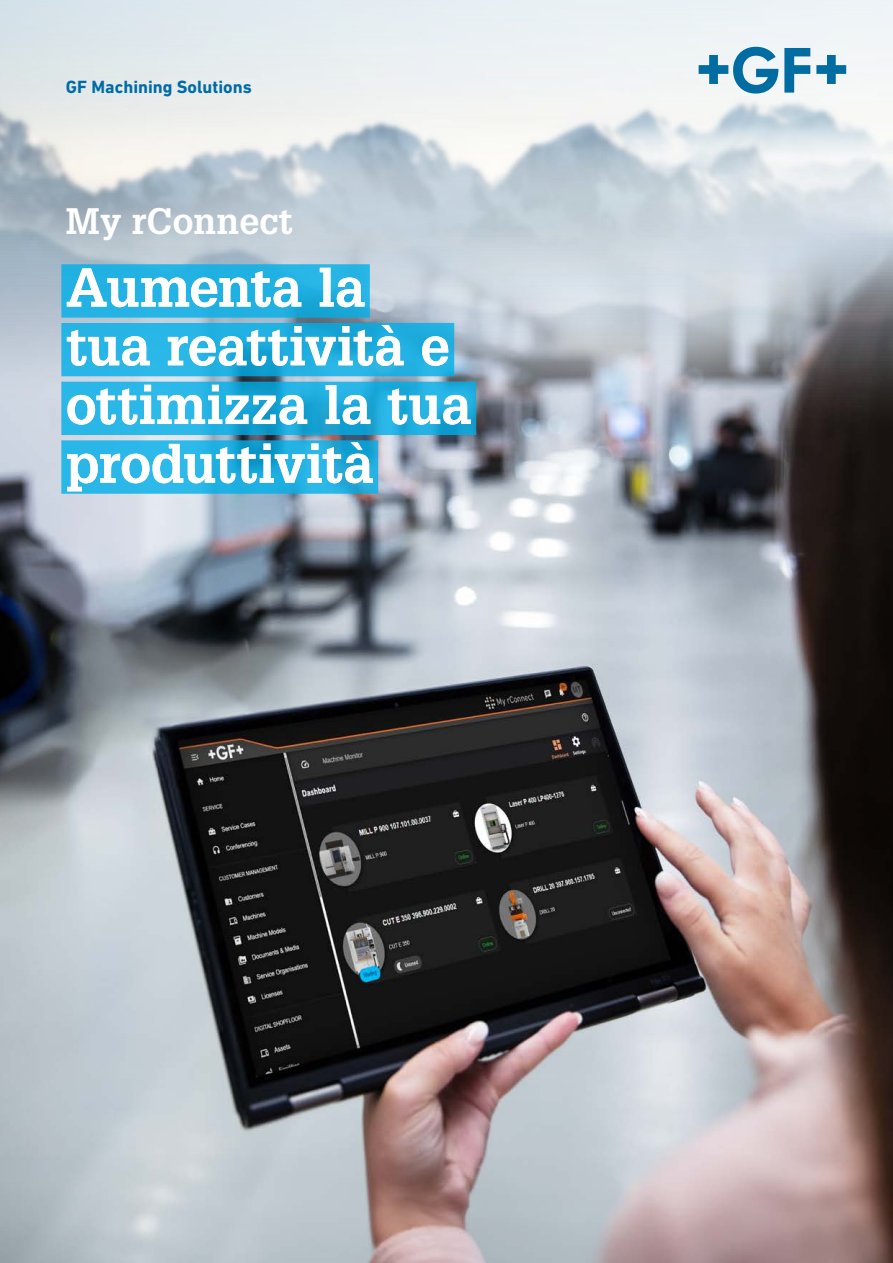
<style>
.page{position:relative;width:893px;height:1263px;background:#fff}
.page>*{position:absolute;margin:0;border:0;box-sizing:border-box;transform-origin:0 0}
.t1{font:700 53.4px/58.7px "Glypha LT Pro";letter-spacing:-.01em;color:#fff}
.t2{font:700 36px "Glypha LT Pro";letter-spacing:.005em;color:#fff}
.t3{font:700 18px "DIN Next W1 G";color:#006ba4}
</style>
<div class="page">
<svg style="left:699px;top:47px;width:79px;height:47px"></svg>
<svg style="left:784px;top:48px;width:26px;height:45px"></svg>
<svg style="left:816px;top:55px;width:30px;height:29px"></svg>
<img style="left:0;top:215px;width:893px;height:1048px">
<div style="left:61px;top:264px;width:309px;height:54px;background:#22b1e2"></div>
<svg style="left:61px;top:323px;width:393px;height:53px;fill:#23b2e3"></svg>
<svg style="left:61px;top:382px;width:415px;height:53px;fill:#25b3e4"></svg>
<svg style="left:61px;top:440px;width:317px;height:54px;fill:#29b7e7"></svg>
<p class="t3" style="left:66px;top:76px;width:187px">GF Machining Solutions</p>
<p class="t2" style="left:66px;top:199px;width:229px">My rConnect</p>
<p class="t1" style="left:66px;top:257px;width:407px">Aumenta la<br>tua reattività e ottimizza la tua produttività</p>
</div>
